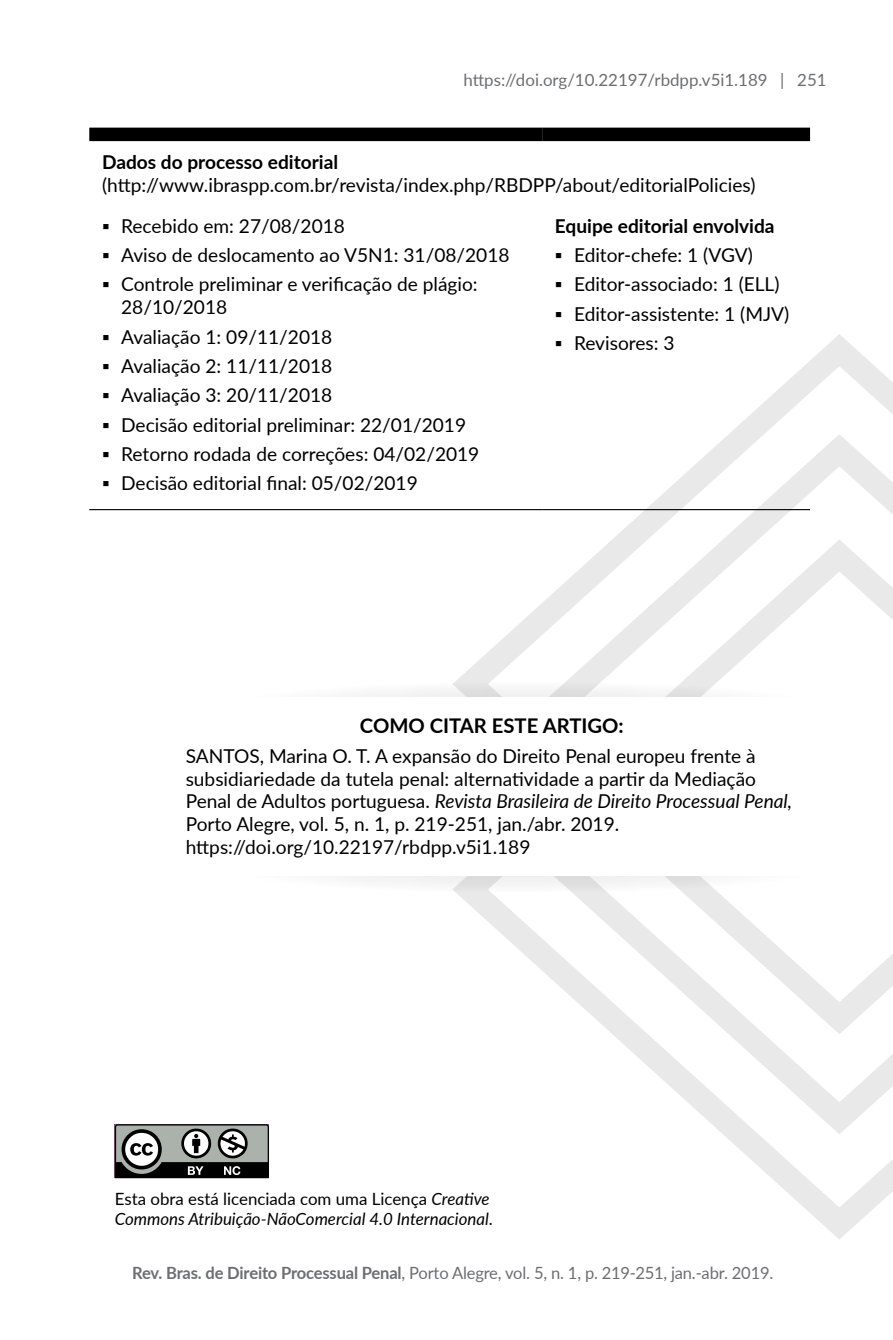
<style>
.page{position:relative;width:893px;height:1340px;background:#fff}
.page>*{position:absolute;margin:0;border:0;box-sizing:border-box;transform-origin:0 0}
.t1{font:700 20.25px "Lato";color:#000}
.t2{font:19.12px/22.9px "Lato";color:#000}
.t3{font:700 19.12px "Lato";color:#000}
.t4{font:16.88px "Lato";letter-spacing:-.01em;color:#6d6e71}
.t5{font:italic 16.88px/20.2px "Lato";color:#000}
.s1{font-style:italic}
.s2{font-style:normal}
.s3{font-weight:700}
</style>
<div class="page">
<svg style="left:747px;top:334px;width:146px;height:84px"></svg>
<svg style="left:450px;top:418px;width:443px;height:105px"></svg>
<svg style="left:454px;top:523px;width:439px;height:716px"></svg>
<svg style="left:221px;top:681px;width:606px;height:47px;fill:#f6f6f6"></svg>
<svg style="left:221px;top:845px;width:606px;height:47px;fill:#f5f5f5"></svg>
<div style="left:205px;top:697px;width:625px;height:179px;background:#fff"></div>
<div style="left:89px;top:128px;width:453px;height:13px;background:#000"></div>
<div style="left:542px;top:128px;width:268px;height:13px;background:#000"></div>
<hr style="left:89px;top:509px;width:453px;height:1px;background:#000">
<hr style="left:542px;top:509px;width:268px;height:1px;background:#000">
<svg style="left:115px;top:1124px;width:154px;height:54px"></svg>
<p class="t4" style="left:463px;top:67px;width:323px">https://doi.org/10.22197/rbdpp.v5i1.189 |</p>
<p class="t4" style="left:797px;top:67px;width:31px">251</p>
<p class="t3" style="left:102px;top:148px;width:238px">Dados do processo editorial</p>
<p class="t2" style="left:102px;top:173px;width:655px">(http://www.ibraspp.com.br/revista/index.php/RBDPP/about/editorialPolicies)</p>
<p class="t2" style="left:102px;top:213px;width:244px">▪ Recebido em: 27/08/2018</p>
<p class="t2" style="left:102px;top:243px;width:409px">▪ Aviso de deslocamento ao V5N1: 31/08/2018</p>
<p class="t2" style="left:121px;top:272px;width:358px;text-indent:-19px">▪ Controle preliminar e verificação de plágio:<br>28/10/2018</p>
<p class="t2" style="left:102px;top:324px;width:232px">▪ Avaliação 1: 09/11/2018</p>
<p class="t2" style="left:102px;top:354px;width:232px">▪ Avaliação 2: 11/11/2018</p>
<p class="t2" style="left:102px;top:383px;width:232px">▪ Avaliação 3: 20/11/2018</p>
<p class="t2" style="left:102px;top:412px;width:366px">▪ Decisão editorial preliminar: 22/01/2019</p>
<p class="t2" style="left:102px;top:442px;width:379px">▪ Retorno rodada de correções: 04/02/2019</p>
<p class="t2" style="left:102px;top:471px;width:317px">▪ Decisão editorial final: 05/02/2019</p>
<p class="t3" style="left:555px;top:212px;width:221px">Equipe editorial envolvida</p>
<p class="t2" style="left:555px;top:243px;width:200px">▪ Editor-chefe: 1 (VGV)</p>
<p class="t2" style="left:555px;top:272px;width:226px">▪ Editor-associado: 1 (ELL)</p>
<p class="t2" style="left:555px;top:301px;width:236px">▪ Editor-assistente: 1 (MJV)</p>
<p class="t2" style="left:555px;top:331px;width:121px">▪ Revisores: 3</p>
<p class="t1" style="left:360px;top:711px;width:17px">COMO</p>
<p class="t1" style="left:430px;top:711px;width:12px">CITA</p>
<p class="t1" style="left:474px;top:711px;width:30px">R ESTE</p>
<p class="t1" style="left:543px;top:711px;width:83px">ARTI GO:</p>
<p class="t2" style="left:186px;top:743px;width:608px;text-indent:64px">S, Marina O. T. A expansão do Direito Penal europeu frente à subsidiariedade da tutela penal: alternatividade a partir da Mediação Penal de Adultos portuguesa. <span class="s1">Revista Brasileira de Direito Processual Penal, </span>Porto Alegre, vol. 5, n. 1, p. 219-251, jan./abr. 2019. https://doi.org/10.22197/rbdpp.v5i1.189</p>
<p class="t2" style="left:186px;top:743px;width:25px">SANTO</p>
<p class="t5" style="left:115px;top:1187px;width:380px"><span class="s2">Esta obra está licenciada com uma Licença</span> Creative<br>Commons Atribuição-NãoComercial 4.0 Internacional<span class="s2">.</span></p>
<p class="t4" style="left:132px;top:1260px;width:643px"><span class="s3">Rev. Bras. de Direito Processual Penal</span>, Porto Alegre, vol. 5, n. 1, p. 219-251, jan.-abr. 2019.</p>
</div>
